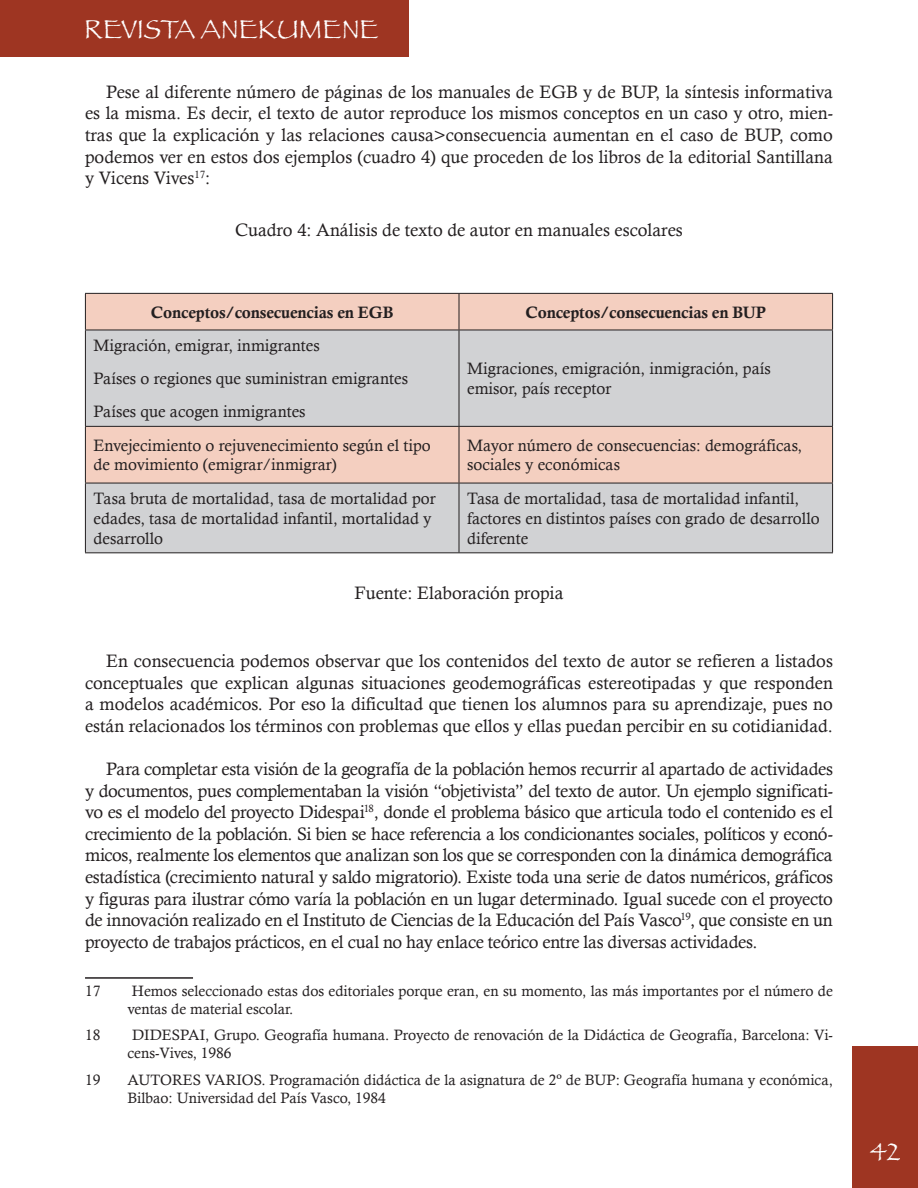
<style>
.page{position:relative;width:918px;height:1188px;background:#fff}
.page>*{position:absolute;margin:0;border:0;box-sizing:border-box;transform-origin:0 0}
.t1{font:27px "Papyrus";color:#fff}
.t2{font:25.5px "Papyrus";color:#fff}
.t3{font:18px/21.6px "Calisto";color:#231f20;text-align:justify}
.t4{font:16.5px/19.8px "Calisto";color:#231f20}
.t5{font:16.5px "Calis MT Bol";letter-spacing:-.01em;color:#231f20}
.t6{font:15px/18px "Calisto";color:#231f20}
</style>
<div class="page">
<div style="left:0;top:0;width:409px;height:56px;background:#9e3522"></div>
<div style="left:852px;top:1047px;width:66px;height:141px;background:#9e3522"></div>
<div style="left:86px;top:294px;width:746px;height:36px;background:#f4cfc0"></div>
<svg style="left:86px;top:331px;width:746px;height:221px;background:#d9d0ce"></svg>
<hr style="left:832px;top:294px;width:1px;height:36px;background:#231f20">
<hr style="left:832px;top:330px;width:1px;height:96px;background:#231f20">
<hr style="left:832px;top:427px;width:1px;height:56px;background:#231f20">
<hr style="left:85px;top:293px;width:374px;height:1px;background:#231f20">
<hr style="left:459px;top:293px;width:374px;height:1px;background:#231f20">
<hr style="left:85px;top:330px;width:374px;height:1px;background:#231f20">
<hr style="left:459px;top:330px;width:374px;height:1px;background:#231f20">
<hr style="left:85px;top:426px;width:374px;height:1px;background:#231f20">
<hr style="left:459px;top:426px;width:374px;height:1px;background:#231f20">
<hr style="left:85px;top:483px;width:374px;height:1px;background:#231f20">
<hr style="left:459px;top:483px;width:374px;height:1px;background:#231f20">
<hr style="left:85px;top:552px;width:374px;height:1px;background:#231f20">
<hr style="left:459px;top:552px;width:374px;height:1px;background:#231f20">
<hr style="left:85px;top:294px;width:1px;height:36px;background:#231f20">
<hr style="left:459px;top:294px;width:1px;height:36px;background:#231f20">
<hr style="left:85px;top:330px;width:1px;height:96px;background:#231f20">
<hr style="left:459px;top:330px;width:1px;height:96px;background:#231f20">
<hr style="left:85px;top:427px;width:1px;height:56px;background:#231f20">
<hr style="left:459px;top:427px;width:1px;height:56px;background:#231f20">
<hr style="left:85px;top:483px;width:1px;height:69px;background:#231f20">
<hr style="left:459px;top:483px;width:1px;height:69px;background:#231f20">
<hr style="left:832px;top:483px;width:1px;height:69px;background:#231f20">
<hr style="left:85px;top:977px;width:108px;height:2px;background:#231f20">
<h1 class="t1" style="left:84px;top:12px;width:296px">REVISTA ANEKUMENE</h1>
<p class="t3" style="left:85px;top:81px;width:749px;text-indent:21px">Pese al diferente número de páginas de los manuales de EGB y de BUP, la síntesis informativa es la misma. Es decir, el texto de autor reproduce los mismos conceptos en un caso y otro, mien&shy;tras que la explicación y las relaciones causa&gt;consecuencia aumentan en el caso de BUP, como podemos ver en estos dos ejemplos (cuadro 4) que proceden de los libros de la editorial Santillana y Vicens Vives<sup>17</sup>:</p>
<p class="t3" style="left:235px;top:219px;width:449px">Cuadro 4: Análisis de texto de autor en manuales escolares</p>
<p class="t5" style="left:151px;top:305px;width:244px">Conceptos/consecuencias en EGB</p>
<p class="t5" style="left:525px;top:305px;width:242px">Conceptos/consecuencias en BUP</p>
<p class="t4" style="left:94px;top:329px;width:316px;line-height:32.5px">Migración, emigrar, inmigrantes<br>Países o regiones que suministran emigrantes<br>Países que acogen inmigrantes</p>
<p class="t4" style="left:467px;top:359px;width:305px">Migraciones, emigración, inmigración, país emisor, país receptor</p>
<p class="t4" style="left:94px;top:435px;width:339px">Envejecimiento o rejuvenecimiento según el tipo de movimiento (emigrar/inmigrar)</p>
<p class="t4" style="left:467px;top:435px;width:336px">Mayor número de consecuencias: demográficas, sociales y económicas</p>
<p class="t4" style="left:94px;top:488px;width:344px">Tasa bruta de mortalidad, tasa de mortalidad por edades, tasa de mortalidad infantil, mortalidad y desarrollo</p>
<p class="t4" style="left:467px;top:488px;width:354px">Tasa de mortalidad, tasa de mortalidad infantil, factores en distintos países con grado de desarrollo diferente</p>
<p class="t3" style="left:354px;top:582px;width:211px">Fuente: Elaboración propia</p>
<p class="t3" style="left:85px;top:650px;width:749px;text-indent:21px">En consecuencia podemos observar que los contenidos del texto de autor se refieren a listados conceptuales que explican algunas situaciones geodemográficas estereotipadas y que responden a modelos académicos. Por eso la dificultad que tienen los alumnos para su aprendizaje, pues no están relacionados los términos con problemas que ellos y ellas puedan percibir en su cotidianidad.</p>
<p class="t3" style="left:85px;top:758px;width:750px;text-indent:21px">Para completar esta visión de la geografía de la población hemos recurrir al apartado de actividades y documentos, pues complementaban la visión “objetivista” del texto de autor. Un ejemplo significati&shy;vo es el modelo del proyecto Didespai<sup>18</sup>, donde el problema básico que articula todo el contenido es el crecimiento de la población. Si bien se hace referencia a los condicionantes sociales, políticos y econó&shy;micos, realmente los elementos que analizan son los que se corresponden con la dinámica demográfica estadística (crecimiento natural y saldo migratorio). Existe toda una serie de datos numéricos, gráficos y figuras para ilustrar cómo varía la población en un lugar determinado. Igual sucede con el proyecto de innovación realizado en el Instituto de Ciencias de la Educación del País Vasco<sup>19</sup>, que consiste en un proyecto de trabajos prácticos, en el cual no hay enlace teórico entre las diversas actividades.</p>
<p class="t6" style="left:85px;top:982px;width:17px">17</p>
<p class="t6" style="left:128px;top:982px;width:707px">Hemos seleccionado estas dos editoriales porque eran, en su momento, las más importantes por el número de ventas de material escolar.</p>
<p class="t6" style="left:85px;top:1026px;width:17px">18</p>
<p class="t6" style="left:128px;top:1026px;width:707px;text-indent:5px">DIDESPAI, Grupo. Geografía humana. Proyecto de renovación de la Didáctica de Geografía, Barcelona: Vi&shy;cens-Vives, 1986</p>
<p class="t6" style="left:85px;top:1071px;width:17px">19</p>
<p class="t6" style="left:128px;top:1071px;width:707px">AUTORES VARIOS. Programación didáctica de la asignatura de 2º de BUP: Geografía humana y económica,<br>Bilbao: Universidad del País Vasco, 1984</p>
<h2 class="t2" style="left:870px;top:1136px;width:31px">42</h2>
</div>
